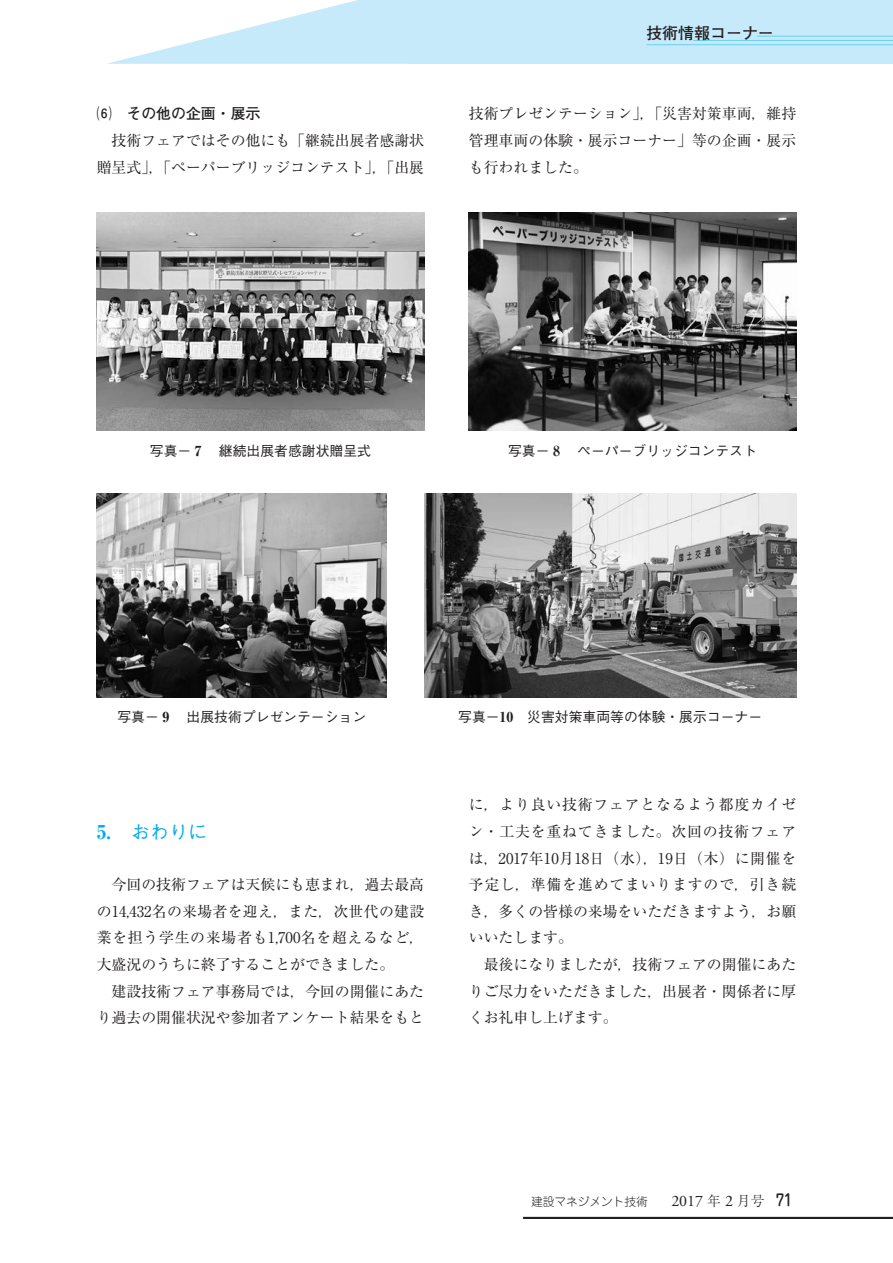
<style>
.page{position:relative;width:893px;height:1263px;background:#fff}
.page>*{position:absolute;margin:0;border:0;box-sizing:border-box;transform-origin:0 0}
.大見出し_1__技術情報{font:500 19.2px "Gothic BBB Pr 6 N";color:#00aeef}
.t1{font:700 15.9px "Futo Go B101 Pr 6 N";color:#231f20}
.本文_14Q{font:14.85px/26.5px "Ryumin Pr 6 N";color:#231f20;text-align:justify}
.中見出し__1___太ゴ_前アキ{font:700 14.85px "Futo Go B101 Pr 6 N";color:#231f20}
.キャプション{font:500 13.8px "Gothic BBB Pr 6 N";color:#231f20}
.t2{font:300 11.7px "Jun 101 Pro";color:#231f20}
.s1{font-family:"Ryumin Pr 6 N";font-weight:800}
.s2{font-family:"Adobe Garamond Pro";font-weight:400;font-size:15.9px}
.s3{font-family:"Ryumin Pr 6 N";font-size:13.8px}
.s4{font-family:"Jun 34 Pro";font-weight:500;font-size:15.9px}
</style>
<div class="page">
<div style="left:408px;top:0;width:485px;height:64px;background:#c6eafa"></div>
<svg style="left:107px;top:0;width:301px;height:64px"></svg>
<hr style="left:757px;top:36px;width:136px;height:1px;background:#6bcff6">
<hr style="left:693px;top:40px;width:200px;height:1px;background:#6bcff6">
<hr style="left:646px;top:44px;width:247px;height:1px;background:#6bcff6">
<img style="left:97px;top:213px;width:327px;height:218px">
<img style="left:469px;top:213px;width:327px;height:218px">
<img style="left:97px;top:493px;width:290px;height:204px">
<img style="left:424px;top:493px;width:372px;height:204px">
<hr style="left:523px;top:1217px;width:370px;height:2px;background:#231f20">
<p class="中見出し__1___太ゴ_前アキ" style="left:97px;top:102px;width:165px">⑹　その他の企画・展示</p>
<p class="本文_14Q" style="left:97px;top:126px;width:329px;text-align:right">技術フェアではその他にも「継続出展者感謝状贈呈式」，「ペーパーブリッジコンテスト」，「出展</p>
<p class="t1" style="left:646px;top:20px;width:129px">技術情報コーナー</p>
<p class="本文_14Q" style="left:469px;top:100px;width:329px">技術プレゼンテーション」，「災害対策車両，維持管理車両の体験・展示コーナー」等の企画・展示も行われました。</p>
<p class="キャプション" style="left:150px;top:439px;width:223px">写真－ <span class="s1">7</span> 　継続出展者感謝状贈呈式</p>
<p class="キャプション" style="left:508px;top:439px;width:250px">写真－ <span class="s1">8</span> 　ペーパーブリッジコンテスト</p>
<p class="キャプション" style="left:117px;top:706px;width:250px">写真－ <span class="s1">9</span> 　出展技術プレゼンテーション</p>
<p class="キャプション" style="left:458px;top:706px;width:306px">写真－<span class="s1">10</span>　災害対策車両等の体験・展示コーナー</p>
<p class="大見出し_1__技術情報" style="left:97px;top:816px;width:112px"><span class="s1">5.</span> おわりに</p>
<p class="本文_14Q" style="left:97px;top:870px;width:329px;text-indent:15px">今回の技術フェアは天候にも恵まれ，過去最高の14,432名の来場者を迎え，また，次世代の建設業を担う学生の来場者も1,700名を超えるなど，大盛況のうちに終了することができました。</p>
<p class="本文_14Q" style="left:97px;top:977px;width:329px;text-align:right">建設技術フェア事務局では，今回の開催にあたり過去の開催状況や参加者アンケート結果をもと</p>
<p class="本文_14Q" style="left:469px;top:791px;width:329px">に，より良い技術フェアとなるよう都度カイゼン・工夫を重ねてきました。次回の技術フェアは，2017年10月18日（水），19日（木）に開催を予定し，準備を進めてまいりますので，引き続き，多くの皆様の来場をいただきますよう，お願いいたします。</p>
<p class="本文_14Q" style="left:469px;top:950px;width:329px;text-indent:15px">最後になりましたが，技術フェアの開催にあたりご尽力をいただきました，出展者・関係者に厚くお礼申し上げます。</p>
<p class="t2" style="left:531px;top:1192px;width:262px">建設マネジメント技術　　<span class="s2">2017</span> <span class="s3">年</span> <span class="s2">2</span> <span class="s3">月号</span> <span class="s4">71</span></p>
</div>
